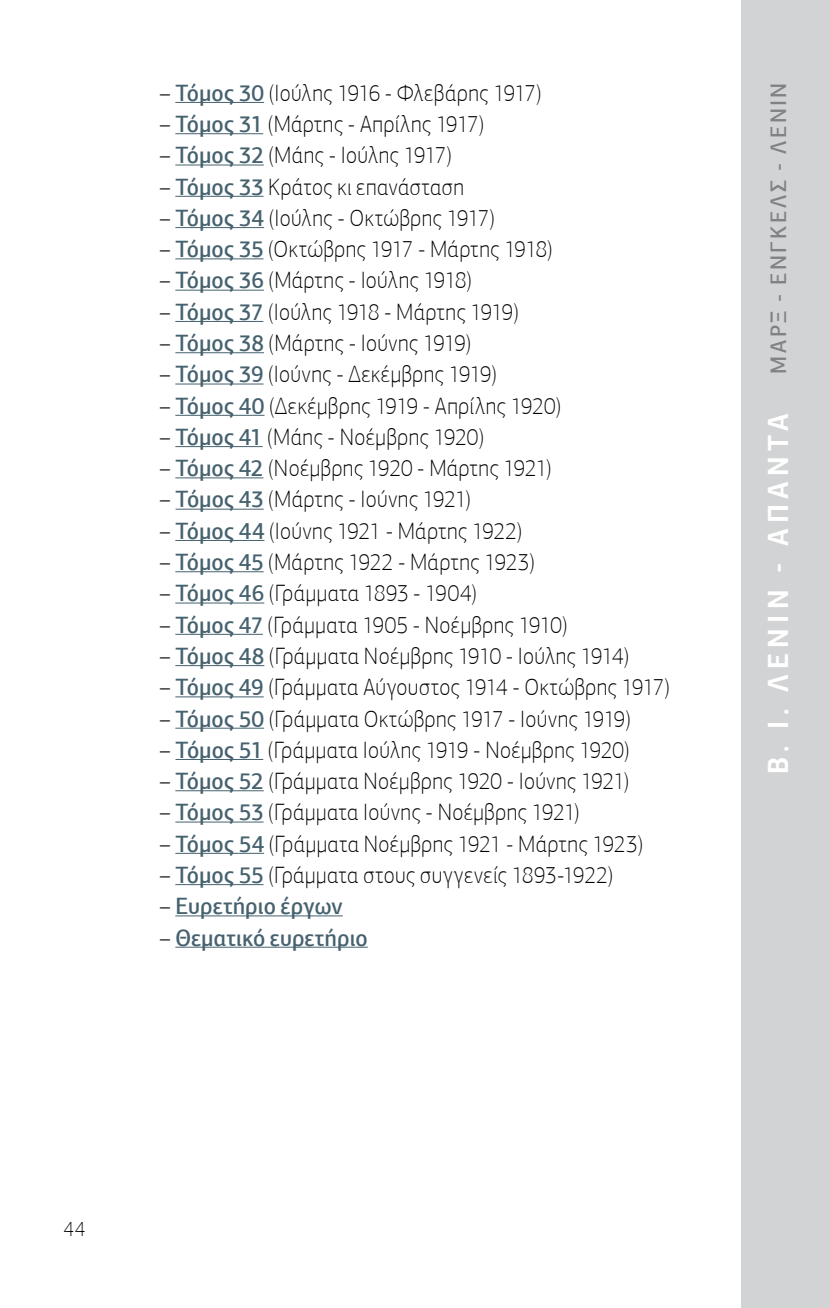
<style>
.page{position:relative;width:830px;height:1308px;background:#fff}
.page>*{position:absolute;margin:0;border:0;box-sizing:border-box;transform-origin:0 0}
.t1{font:700 29.25px "PF Agora Sans Pro";letter-spacing:.21em;color:#fff;scale:.9 1}
.t2{font:100 23.62px "PF Agora Sans Pro";letter-spacing:.02em;color:#000;scale:.94 1}
.t3{font:500 23.62px "PF Agora Sans Pro";letter-spacing:.01em;color:#46626f;scale:.94 1}
.t4{font:500 22.5px "PF Agora Sans Pro";letter-spacing:.12em;color:#808285;scale:.94 1}
.t5{font:100 21.38px "PF Agora Sans Pro";color:#000;scale:.9 1}
.s1{font-weight:500;color:#46626f}
.s2{font-weight:100;color:#000}
</style>
<div class="page">
<div style="left:740px;top:0;width:89px;height:1307px;background:#d1d3d4"></div>
<hr style="left:175px;top:102px;width:89px;height:1px;background:#46626f">
<hr style="left:175px;top:133px;width:88px;height:1px;background:#46626f">
<hr style="left:175px;top:165px;width:89px;height:1px;background:#46626f">
<hr style="left:175px;top:196px;width:88px;height:1px;background:#46626f">
<hr style="left:175px;top:227px;width:89px;height:1px;background:#46626f">
<hr style="left:175px;top:258px;width:88px;height:1px;background:#46626f">
<hr style="left:175px;top:290px;width:89px;height:1px;background:#46626f">
<hr style="left:175px;top:321px;width:88px;height:1px;background:#46626f">
<hr style="left:175px;top:352px;width:89px;height:1px;background:#46626f">
<hr style="left:175px;top:383px;width:88px;height:1px;background:#46626f">
<hr style="left:175px;top:415px;width:89px;height:1px;background:#46626f">
<hr style="left:175px;top:446px;width:87px;height:1px;background:#46626f">
<hr style="left:175px;top:477px;width:88px;height:1px;background:#46626f">
<hr style="left:175px;top:509px;width:88px;height:1px;background:#46626f">
<hr style="left:175px;top:540px;width:89px;height:1px;background:#46626f">
<hr style="left:175px;top:571px;width:88px;height:1px;background:#46626f">
<hr style="left:175px;top:602px;width:89px;height:1px;background:#46626f">
<hr style="left:175px;top:634px;width:88px;height:1px;background:#46626f">
<hr style="left:175px;top:665px;width:89px;height:1px;background:#46626f">
<hr style="left:175px;top:696px;width:88px;height:1px;background:#46626f">
<hr style="left:175px;top:728px;width:89px;height:1px;background:#46626f">
<hr style="left:175px;top:759px;width:88px;height:1px;background:#46626f">
<hr style="left:175px;top:790px;width:88px;height:1px;background:#46626f">
<hr style="left:175px;top:821px;width:88px;height:1px;background:#46626f">
<hr style="left:175px;top:853px;width:89px;height:1px;background:#46626f">
<hr style="left:175px;top:884px;width:88px;height:1px;background:#46626f">
<hr style="left:175px;top:915px;width:167px;height:1px;background:#46626f">
<hr style="left:175px;top:946px;width:192px;height:1px;background:#46626f">
<p class="t2" style="left:159px;top:79px;width:408px">– <span class="s1">Tόμος 30</span> (Iούλης 1916 - Φλεβάρης 1917)</p>
<p class="t2" style="left:159px;top:110px;width:347px">– <span class="s1">Tόμος 31</span> (Mάρτης - Aπρίλης 1917)</p>
<p class="t2" style="left:159px;top:142px;width:312px">– <span class="s1">Tόμος 32</span> (Mάης - Iούλης 1917)</p>
<p class="t2" style="left:159px;top:173px;width:325px">– <span class="s1">Tόμος 33</span> Kράτος κι επανάσταση</p>
<p class="t2" style="left:159px;top:204px;width:358px">– <span class="s1">Tόμος 34</span> (Iούλης - Oκτώβρης 1917)</p>
<p class="t2" style="left:159px;top:235px;width:419px">– <span class="s1">Tόμος 35</span> (Oκτώβρης 1917 - Mάρτης 1918)</p>
<p class="t2" style="left:159px;top:267px;width:334px">– <span class="s1">Tόμος 36</span> (Mάρτης - Iούλης 1918)</p>
<p class="t2" style="left:159px;top:298px;width:383px">– <span class="s1">Tόμος 37</span> (Iούλης 1918 - Mάρτης 1919)</p>
<p class="t2" style="left:159px;top:329px;width:333px">– <span class="s1">Tόμος 38</span> (Mάρτης - Iούνης 1919)</p>
<p class="t2" style="left:159px;top:361px;width:360px">– <span class="s1">Tόμος 39</span> (Iούνης - Δεκέμβρης 1919)</p>
<p class="t2" style="left:159px;top:392px;width:428px">– <span class="s1">Tόμος 40</span> (Δεκέμβρης 1919 - Aπρίλης 1920)</p>
<p class="t2" style="left:159px;top:423px;width:346px">– <span class="s1">Tόμος 41</span> (Mάης - Nοέμβρης 1920)</p>
<p class="t2" style="left:159px;top:454px;width:418px">– <span class="s1">Tόμος 42</span> (Nοέμβρης 1920 - Mάρτης 1921)</p>
<p class="t2" style="left:159px;top:486px;width:332px">– <span class="s1">Tόμος 43</span> (Mάρτης - Iούνης 1921)</p>
<p class="t2" style="left:159px;top:517px;width:387px">– <span class="s1">Tόμος 44</span> (Iούνης 1921 - Mάρτης 1922)</p>
<p class="t2" style="left:159px;top:548px;width:401px">– <span class="s1">Tόμος 45</span> (Mάρτης 1922 - Mάρτης 1923)</p>
<p class="t2" style="left:159px;top:580px;width:339px">– <span class="s1">Tόμος 46</span> (Γράμματα 1893 - 1904)</p>
<p class="t2" style="left:159px;top:611px;width:435px">– <span class="s1">Tόμος 47</span> (Γράμματα 1905 - Nοέμβρης 1910)</p>
<p class="t2" style="left:159px;top:642px;width:501px">– <span class="s1">Tόμος 48</span> (Γράμματα Nοέμβρης 1910 - Iούλης 1914)</p>
<p class="t2" style="left:159px;top:673px;width:544px">– <span class="s1">Tόμος 49</span> (Γράμματα Aύγουστος 1914 - Oκτώβρης 1917)</p>
<p class="t2" style="left:159px;top:705px;width:502px">– <span class="s1">Tόμος 50</span> (Γράμματα Oκτώβρης 1917 - Iούνης 1919)</p>
<p class="t2" style="left:159px;top:736px;width:501px">– <span class="s1">Tόμος 51</span> (Γράμματα Iούλης 1919 - Nοέμβρης 1920)</p>
<p class="t2" style="left:159px;top:767px;width:501px">– <span class="s1">Tόμος 52</span> (Γράμματα Nοέμβρης 1920 - Iούνης 1921)</p>
<p class="t2" style="left:159px;top:798px;width:448px">– <span class="s1">Tόμος 53</span> (Γράμματα Iούνης - Nοέμβρης 1921)</p>
<p class="t2" style="left:159px;top:830px;width:515px">– <span class="s1">Tόμος 54</span> (Γράμματα Nοέμβρης 1921 - Mάρτης 1923)</p>
<p class="t2" style="left:159px;top:861px;width:484px">– <span class="s1">Tόμος 55</span> (Γράμματα στους συγγενείς 1893-1922)</p>
<p class="t3" style="left:159px;top:891px;width:196px"><span class="s2">–</span> Eυρετήριο έργων</p>
<p class="t3" style="left:159px;top:923px;width:223px"><span class="s2">–</span> Θεματικό ευρετήριο</p>
<p class="t4" style="left:764px;top:373px;width:311px;rotate:-90deg">ΜΑΡΞ - ΕΝΓΚΕΛΣ - ΛΕΝΙΝ</p>
<p class="t1" style="left:759px;top:774px;width:403px;rotate:-90deg">Β. Ι. ΛΕΝΙΝ - ΑΠΑΝΤΑ</p>
<p class="t5" style="left:64px;top:1216px;width:25px">44</p>
</div>
